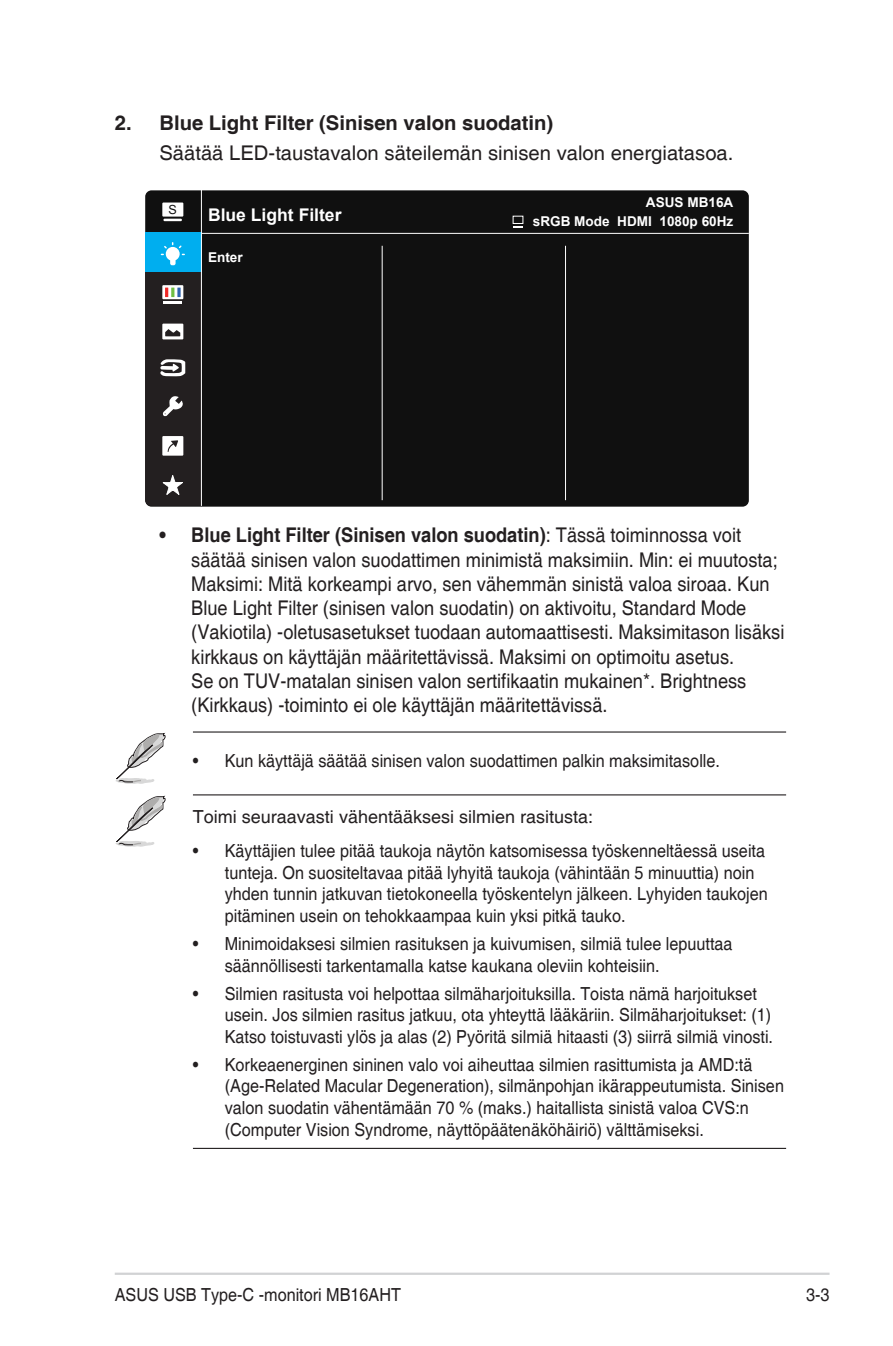
<style>
.page{position:relative;width:893px;height:1346px;background:#fff}
.page>*{position:absolute;margin:0;border:0;box-sizing:border-box;transform-origin:0 0}
.Body_Text_Indent{font:20.25px/24.3px "Helvetica";color:#231f20;scale:.9 1}
.Body_Text_Indent-2{font:20.25px "Helvetica";color:#231f20}
.OSD_Item{font:700 20.25px "Helvetica";color:#231f20}
.Body_Text_Indent-3{font:18px/21.6px "Helvetica";color:#231f20;scale:.9 1}
.Body_Text_Indent-4{font:18px "Helvetica";color:#231f20}
.t1{font:700 17.55px "Arial";color:#fff}
.t2{font:700 13.5px "Arial";color:#fff}
.t3{font:12.6px "Arial";color:#101010}
.s1{font-weight:700}
</style>
<div class="page">
<hr style="left:115px;top:1272px;width:714px;height:3px;background:#d1d2d4">
<div style="left:145px;top:190px;width:604px;height:317px;background:#101010;border-radius:6px"></div>
<hr style="left:145px;top:233px;width:604px;height:1px;background:#fff">
<hr style="left:382px;top:246px;width:1px;height:254px;background:#fff">
<hr style="left:565px;top:246px;width:1px;height:254px;background:#fff">
<div style="left:162px;top:202px;width:21px;height:15px;background:#fff"></div>
<svg style="left:163px;top:219px;width:19px;height:2px"></svg>
<hr style="left:201px;top:189px;width:1px;height:317px;background:#fff">
<svg style="left:145px;top:233px;width:57px;height:273px;background:#374a53"></svg>
<div style="left:513px;top:216px;width:10px;height:8px;border:1px solid #fff"></div>
<hr style="left:193px;top:731px;width:593px;height:1px;background:#231f20">
<hr style="left:193px;top:794px;width:593px;height:1px;background:#231f20">
<hr style="left:193px;top:1148px;width:593px;height:1px;background:#231f20">
<svg style="left:116px;top:733px;width:50px;height:51px"></svg>
<svg style="left:115px;top:796px;width:51px;height:51px"></svg>
<p class="OSD_Item" style="left:115px;top:110px;width:440px">2. Blue Light Filter (Sinisen valon suodatin)</p>
<p class="Body_Text_Indent-2" style="left:159px;top:141px;width:576px">Säätää LED-taustavalon säteilemän sinisen valon energiatasoa.</p>
<p class="t3" style="left:168px;top:202px;width:10px">S</p>
<p class="t1" style="left:208px;top:203px;width:135px">Blue Light Filter</p>
<p class="t2" style="left:208px;top:248px;width:36px">Enter</p>
<p class="t2" style="left:646px;top:194px;width:89px">ASUS MB16A</p>
<p class="t2" style="left:533px;top:212px;width:202px">sRGB Mode HDMI 1080p 60Hz</p>
<p class="Body_Text_Indent" style="left:191px;top:524px;width:660px;text-indent:-32px"><span class="s1">• Blue Light Filter (Sinisen valon suodatin)</span>: Tässä toiminnossa voit säätää sinisen valon suodattimen minimistä maksimiin. Min: ei muutosta; Maksimi: Mitä korkeampi arvo, sen vähemmän sinistä valoa siroaa. Kun Blue Light Filter (sinisen valon suodatin) on aktivoitu, Standard Mode (Vakiotila) -oletusasetukset tuodaan automaattisesti. Maksimitason lisäksi kirkkaus on käyttäjän määritettävissä. Maksimi on optimoitu asetus.<br>Se on TUV-matalan sinisen valon sertifikaatin mukainen*. Brightness (Kirkkaus) -toiminto ei ole käyttäjän määritettävissä.</p>
<p class="Body_Text_Indent-3" style="left:193px;top:750px;width:587px">• Kun käyttäjä säätää sinisen valon suodattimen palkin maksimitasolle.</p>
<p class="Body_Text_Indent-4" style="left:193px;top:806px;width:402px">Toimi seuraavasti vähentääksesi silmien rasitusta:</p>
<p class="Body_Text_Indent-3" style="left:225px;top:841px;width:605px;text-indent:-32px">• Käyttäjien tulee pitää taukoja näytön katsomisessa työskenneltäessä useita tunteja. On suositeltavaa pitää lyhyitä taukoja (vähintään 5 minuuttia) noin yhden tunnin jatkuvan tietokoneella työskentelyn jälkeen. Lyhyiden taukojen pitäminen usein on tehokkaampaa kuin yksi pitkä tauko.</p>
<p class="Body_Text_Indent-3" style="left:225px;top:933px;width:566px;text-indent:-32px">• Minimoidaksesi silmien rasituksen ja kuivumisen, silmiä tulee lepuuttaa säännöllisesti tarkentamalla katse kaukana oleviin kohteisiin.</p>
<p class="Body_Text_Indent-3" style="left:225px;top:983px;width:611px;text-indent:-32px">• Silmien rasitusta voi helpottaa silmäharjoituksilla. Toista nämä harjoitukset usein. Jos silmien rasitus jatkuu, ota yhteyttä lääkäriin. Silmäharjoitukset: (1)<br>Katso toistuvasti ylös ja alas (2) Pyöritä silmiä hitaasti (3) siirrä silmiä vinosti.</p>
<p class="Body_Text_Indent-3" style="left:225px;top:1054px;width:623px;text-indent:-32px">• Korkeaenerginen sininen valo voi aiheuttaa silmien rasittumista ja AMD:tä (Age-Related Macular Degeneration), silmänpohjan ikärappeutumista. Sinisen valon suodatin vähentämään 70 % (maks.) haitallista sinistä valoa CVS:n (Computer Vision Syndrome, näyttöpäätenäköhäiriö) välttämiseksi.</p>
<p class="Body_Text_Indent-3" style="left:115px;top:1284px;width:320px">ASUS USB Type-C -monitori MB16AHT</p>
<p class="Body_Text_Indent-3" style="left:806px;top:1284px;width:28px">3-3</p>
</div>
